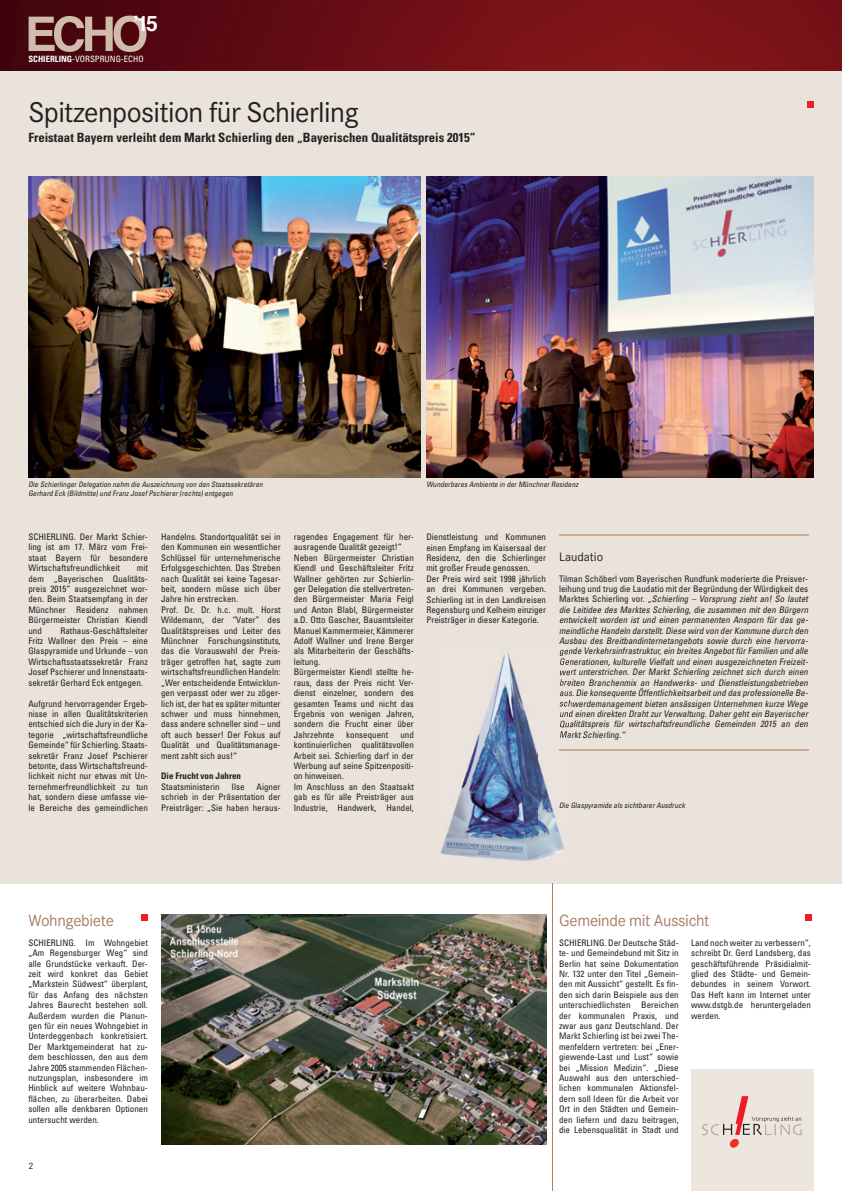
<style>
.page{position:relative;width:842px;height:1191px;background:#fff}
.page>*{position:absolute;margin:0;border:0;box-sizing:border-box;transform-origin:0 0}
.t1{font:28px "Corporate SBQ";letter-spacing:-.02em;color:#231f20}
.t2{font:700 21.2px "Helvetica";color:#fff}
.t3{font:16px "Corporate SBQ";letter-spacing:-.02em;color:#a77d68}
.t4{font:700 condensed 12.8px "Univers LT Std";color:#231f20}
.t5{font:12px "Corporate SBQ";color:#231f20}
.t6{font:condensed 9px/10.4px "Univers LT Std";color:#231f20;text-align:justify}
.t7{font:italic condensed 9px/10.4px "Univers LT Std";color:#231f20}
.t8{font:700 condensed 9px "Univers LT Std";color:#231f20}
.t9{font:9px "Corporate SBQ";color:#231f20}
.t10{font:condensed 8.7px "Univers LT Std";color:#fff}
.t11{font:italic condensed 7.5px/9px "Univers LT Std";color:#231f20}
.s1{font-weight:700}
.s2{font-style:normal}
</style>
<div class="page">
<div style="left:0;top:71px;width:842px;height:812px;background:#eae3dc"></div>
<img style="left:426px;top:176px;width:388px;height:301px">
<img style="left:29px;top:176px;width:392px;height:301px">
<img style="left:441px;top:651px;width:130px;height:210px">
<svg style="left:559px;top:649px;width:12px;height:90px"></svg>
<img style="left:161px;top:914px;width:385px;height:230px">
<img style="left:0;top:0;width:842px;height:71px">
<div style="left:807px;top:101px;width:7px;height:6px;background:#ee1d23"></div>
<svg style="left:29px;top:16px;width:117px;height:36px;background:#906562"></svg>
<hr style="left:559px;top:534px;width:249px;height:1px;background:#cfad95">
<div style="left:691px;top:1069px;width:122px;height:122px;background:#ede6df"></div>
<svg style="left:702px;top:1096px;width:100px;height:51px"></svg>
<svg style="left:805px;top:914px;width:6px;height:6px"></svg>
<hr style="left:552px;top:883px;width:1px;height:308px;background:#ae8260">
<svg style="left:142px;top:914px;width:6px;height:6px"></svg>
<hr style="left:559px;top:750px;width:249px;height:1px;background:#cfad95">
<h2 class="t2" style="left:133px;top:7px;width:26px">’15</h2>
<p class="t10" style="left:28px;top:53px;width:117px"><span class="s1">SCHIERLING</span>-VORSPRUNG-ECHO</p>
<h1 class="t1" style="left:28px;top:96px;width:332px">Spitzenposition für Schierling</h1>
<h3 class="t4" style="left:28px;top:129px;width:449px">Freistaat Bayern verleiht dem Markt Schierling den „Bayerischen Qualitätspreis 2015“</h3>
<p class="t11" style="left:28px;top:480px;width:238px">Die SchierlingerDelegation nahm die Auszeichnung von den Staatssekretären<br>Gerhard Eck (Bildmitte)und FranzJosefPschierer(rechts)entgegen</p>
<p class="t11" style="left:426px;top:480px;width:155px">Wunderbares Ambiente in derMünchnerResidenz</p>
<p class="t6" style="left:28px;top:531px;width:121px">SCHIERLING. Der Markt Schier&shy;ling ist am 17. März vom Frei&shy;staat Bayern für besondere Wirtschaftsfreundlichkeit</p>
<p class="t6" style="left:28px;top:562px;width:121px;text-indent:109px">mit dem „Bayerischen Qualitäts&shy;preis 2015“ ausgezeichnet wor&shy;den. Beim Staatsempfang in der Münchner Residenz nahmen Bürgermeister Christian Kiendl und</p>
<p class="t6" style="left:28px;top:625px;width:121px;text-indent:32px">Rathaus-Geschäftsleiter Fritz Wallner den Preis – eine Glaspyramide und Urkunde – von Wirtschaftsstaatssekretär Franz Josef Pschierer und Innenstaats&shy;sekretär Gerhard Eck entgegen.</p>
<p class="t6" style="left:28px;top:698px;width:121px">Aufgrund hervorragender Ergeb&shy;nisse in allen Qualitätskriterien entschied sich die Jury in der Ka&shy;tegorie „wirtschaftsfreundliche Gemeinde“ für Schierling. Staats&shy;sekretär Franz Josef Pschierer betonte, dass Wirtschaftsfreund&shy;lichkeit nicht nur etwas mit Un&shy;ternehmerfreundlichkeit zu tun hat, sondern diese umfasse vie&shy;le Bereiche des gemeindlichen</p>
<p class="t6" style="left:161px;top:531px;width:121px;text-align:left">Handelns. Standortqualität sei in den Kommunen ein wesentlicher<br>Schlüssel für unternehmerische<br>Erfolgsgeschichten. Das Streben nach Qualität sei keine Tagesar&shy;beit, sondern müsse sich über<br>Jahre hin erstrecken.<br>Prof. Dr. Dr. h.c. mult. Horst<br>Wildemann, der “Vater” des<br>Qualitätspreises und Leiter des<br>Münchner Forschungsinstituts, das die Vorauswahl der Preis&shy;träger getroffen hat, sagte zum wirtschaftsfreundlichen Handeln: „Wer entscheidende Entwicklun&shy;gen verpasst oder wer zu zöger&shy;lich ist, der hat es später mitunter schwer und muss hinnehmen, dass andere schneller sind – und oft auch besser! Der Fokus auf<br>Qualität und Qualitätsmanage&shy;ment zahlt sich aus!“</p>
<p class="t8" style="left:161px;top:770px;width:81px">Die Frucht von Jahren</p>
<p class="t6" style="left:161px;top:781px;width:60px">Staatsministerin</p>
<p class="t6" style="left:232px;top:781px;width:14px">Ilse</p>
<p class="t6" style="left:161px;top:781px;width:121px;text-indent:96px">Aigner schrieb in der Präsentation der Preisträger: „Sie haben heraus-</p>
<p class="t6" style="left:294px;top:531px;width:122px;text-align:left">ragendes Engagement für her&shy;ausragende Qualität gezeigt!“<br>Neben Bürgermeister Christian<br>Kiendl und Geschäftsleiter Fritz<br>Wallner gehörten zur Schierlin&shy;ger Delegation die stellvertreten&shy;den Bürgermeister Maria Feigl und Anton Blabl, Bürgermeister a.D. Otto Gascher, Bauamtsleiter<br>Manuel Kammermeier, Kämmerer<br>Adolf Wallner und Irene Berger als Mitarbeiterin der Geschäfts&shy;leitung.<br>Bürgermeister Kiendl stellte he&shy;raus, dass der Preis nicht Ver&shy;dienst einzelner, sondern des gesamten Teams und nicht das<br>Ergebnis von wenigen Jahren, sondern die Frucht einer über<br>Jahrzehnte</p>
<p class="t6" style="left:294px;top:729px;width:122px;text-align:left;text-indent:107px">und kontinuierlichen qualitätsvollen<br>Arbeit sei. Schierling darf in der<br>Werbung auf seine Spitzenpositi&shy;on hinweisen.<br>Im Anschluss an den Staatsakt gab es für alle Preisträger aus<br>Industrie, Handwerk, Handel,</p>
<p class="t6" style="left:346px;top:729px;width:43px">konsequent</p>
<p class="t6" style="left:426px;top:531px;width:121px;text-align:left">Dienstleistung und Kommunen einen Empfang im Kaisersaal der<br>Residenz, den die Schierlinger mit großer Freude genossen.<br>Der Preis wird seit 1998 jährlich an drei Kommunen vergeben.<br>Schierling ist in den Landkreisen<br>Regensburg und Kelheim einziger<br>Preisträger in dieser Kategorie.</p>
<h3 class="t5" style="left:559px;top:549px;width:46px">Laudatio</h3>
<p class="t7" style="left:559px;top:573px;width:253px"><span class="s2">Tilman Schöberl vom Bayerischen Rundfunk moderierte die Preisver&shy;leihung und trug die Laudatio mit der Begründung der Würdigkeit des M a r kte s S c h i e r l i n g vo r.</span> „Schierling – Vorsprung zieht an! So lautet die Leitidee des Marktes Schierling, die zusammen mit den Bürgern entwickelt worden ist und einen permanenten Ansporn für das ge&shy;meindliche Handeln darstellt.Diese wird von derKommune durch den Ausbau des Breitbandinternetangebots sowie durch eine hervorra&shy;gende Verkehrsinfrastruktur,ein breites AngebotfürFamilien und alle Generationen, kulturelle Vielfalt und einen ausgezeichneten Freizeit&shy;wert unterstrichen. Der Markt Schierling zeichnet sich durch einen breiten Branchenmix an Handwerks- und Dienstleistungsbetrieben aus.Die konsequente Öffentlichkeitsarbeitund das professionelle Be&shy;schwerdemanagement bieten ansässigen Unternehmen kurze Wege und einen direkten DrahtzurVerwaltung.Dahergehtein Bayerischer Qualitätspreis für wirtschaftsfreundliche Gemeinden 2015 an den MarktSchierling.“</p>
<p class="t11" style="left:559px;top:800px;width:129px">Die Glaspyramide als sichtbarerAusdruck</p>
<h3 class="t3" style="left:29px;top:911px;width:87px">Wohngebiete</h3>
<h3 class="t3" style="left:559px;top:911px;width:152px">Gemeinde mit Aussicht</h3>
<p class="t6" style="left:559px;top:937px;width:121px">SCHIERLING. Der Deutsche Städ&shy;te- und Gemeindebund mit Sitz in Berlin hat seine Dokumentation Nr. 132 unter den Titel „Gemein&shy;den mit Aussicht“ gestellt. Es fin&shy;den sich darin Beispiele aus den unterschiedlichsten Bereichen der kommunalen Praxis, und zwar aus ganz Deutschland. Der Markt Schierling ist bei zwei The&shy;menfeldern vertreten: bei „Ener&shy;giewende-Last und Lust“ sowie bei „Mission Medizin“. „Diese Auswahl aus den unterschied&shy;lichen kommunalen Aktionsfel&shy;dern soll Ideen für die Arbeit vor Ort in den Städten und Gemein&shy;den liefern und dazu beitragen, die Lebensqualität in Stadt und</p>
<p class="t6" style="left:691px;top:937px;width:121px">Land noch weiter zu verbessern“, schreibt Dr. Gerd Landsberg, das geschäftsführende Präsidialmit&shy;glied des Städte- und Gemein&shy;debundes in seinem Vorwort.<br>Das Heft kann im Internet unter www.dstgb.de heruntergeladen werden.</p>
<p class="t6" style="left:28px;top:937px;width:121px">SCHIERLING. Im Wohngebiet „Am Regensburger Weg“ sind alle Grundstücke verkauft. Der&shy;zeit wird konkret das Gebiet „Markstein Südwest“ überplant, für das Anfang des nächsten Jahres Baurecht bestehen soll.<br>Außerdem wurden die Planun&shy;gen für ein neues Wohngebiet in Unterdeggenbach konkretisiert.<br>Der Marktgemeinderat hat zu&shy;dem beschlossen, den aus dem Jahre 2005 stammenden Flächen&shy;nutzungsplan, insbesondere im Hinblick auf weitere Wohnbau&shy;flächen, zu überarbeiten. Dabei sollen alle denkbaren Optionen untersucht werden.</p>
<p class="t9" style="left:29px;top:1160px;width:7px">2</p>
</div>
